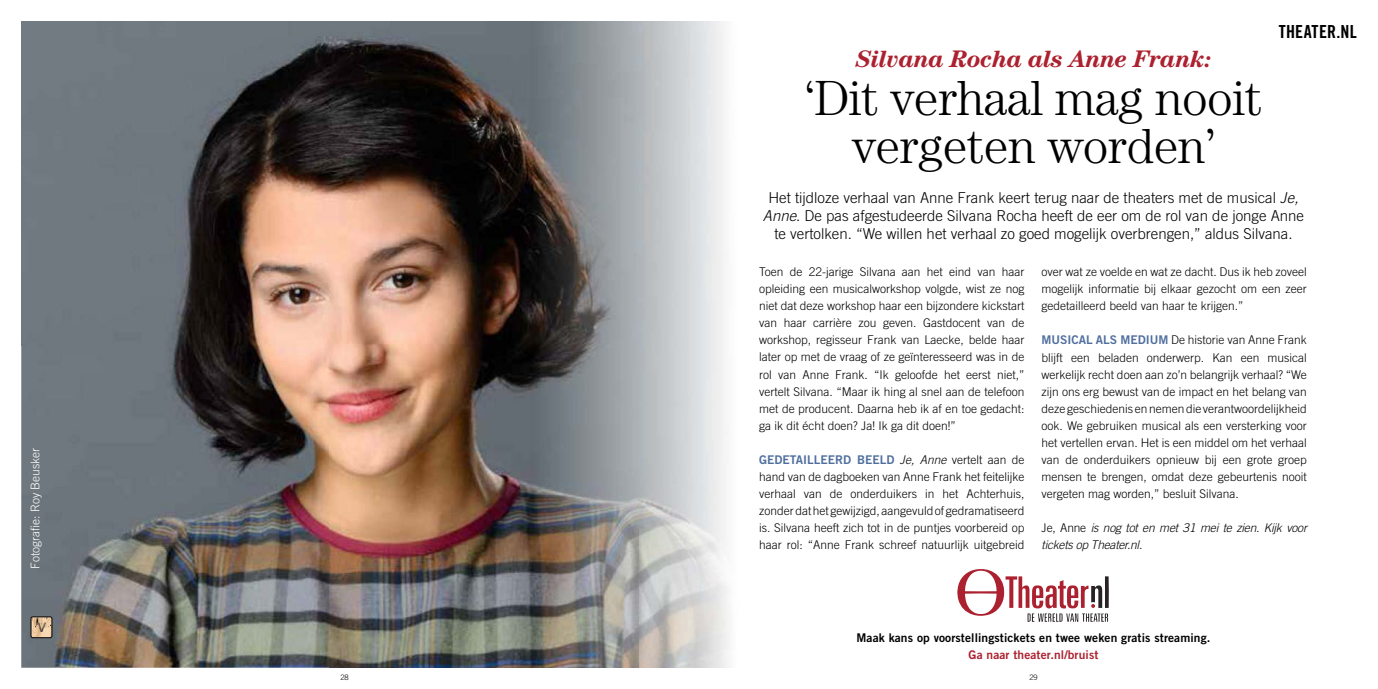
<style>
.page{position:relative;width:1378px;height:689px;background:#fff}
.page>*{position:absolute;margin:0;border:0;box-sizing:border-box;transform-origin:0 0}
.t1{font:300 49.5px/48px "Century Std";letter-spacing:-.01em;color:#000;text-align:center}
.t2{font:italic 700 24px "Century Std";letter-spacing:-.02em;color:#ac212f}
.t3{font:18px "Trade Gothic LT Std Bd Cn 20";letter-spacing:.01em;color:#000}
.t4{font:300 15px/18px "Trade Gothic LT Std";color:#000;text-align:center}
.t5{font:300 12px/17px "Trade Gothic LT Std";color:#000;text-align:justify}
.t6{font:italic 300 12px/17px "Trade Gothic LT Std";letter-spacing:-.02em;color:#000}
.t7{font:12px "Trade Gothic LT Std Bd 2";letter-spacing:.01em;color:#000}
.t8{font:12px "Trade Gothic LT Std Bd 2";color:#506f9e}
.t9{font:12px "Trade Gothic LT Std Bd 2";letter-spacing:.01em;color:#ac212f}
.t10{font:300 12px "Trade Gothic LT Std";color:#fff}
.t11{font:300 7.5px "Trade Gothic LT Std";color:#000}
.s1{font-style:italic}
.s2{font-family:"Trade Gothic LT Std";font-weight:300;font-style:italic;color:#000}
.s3{font-family:"Trade Gothic LT Std";font-weight:300;color:#000}
.s4{font-family:"Trade Gothic LT Std Bd 2";font-weight:400;color:#506f9e}
.s5{font-style:normal}
</style>
<div class="page">
<img style="left:21px;top:21px;width:708px;height:647px">
<svg style="left:31px;top:617px;width:22px;height:21px"></svg>
<div style="left:31px;top:617px;width:21px;height:21px;border:1px solid #000;border-radius:2px"></div>
<svg style="left:957px;top:569px;width:152px;height:53px"></svg>
<p class="t10" style="left:28px;top:569px;width:123px;rotate:-90deg">Fotografie: Roy Beusker</p>
<h2 class="t2" style="left:855px;top:44px;width:357px">Silvana Rocha als Anne Frank:</h2>
<h1 class="t1" style="left:805px;top:73px;width:459px">‘Dit verhaal mag nooit vergeten worden’</h1>
<h3 class="t3" style="left:1278px;top:21px;width:80px">THEATER.NL</h3>
<p class="t4" style="left:763px;top:189px;width:542px">Het tijdloze verhaal van Anne Frank keert terug naar de theaters met de musical <span class="s1">Je,<br>Anne</span>. De pas afgestudeerde Silvana Rocha heeft de eer om de rol van de jonge Anne te vertolken. “We willen het verhaal zo goed mogelijk overbrengen,” aldus Silvana.</p>
<p class="t5" style="left:759px;top:263px;width:267px">Toen de 22-jarige Silvana aan het eind van haar opleiding een musicalworkshop volgde, wist ze nog niet dat deze workshop haar een bijzondere kickstart van haar carrière zou geven. Gastdocent van de workshop, regisseur Frank van Laecke, belde haar later op met de vraag of ze geïnteresseerd was in de rol van Anne Frank. “Ik geloofde het eerst niet,” vertelt Silvana. “Maar ik hing al snel aan de telefoon met de producent. Daarna heb ik af en toe gedacht: ga ik dit écht doen? Ja! Ik ga dit doen!”</p>
<p class="t8" style="left:759px;top:452px;width:267px">GEDETAILLEERD BEELD <span class="s2">Je, Anne</span> <span class="s3">vertelt aan de</span></p>
<p class="t5" style="left:759px;top:468px;width:267px">hand van de dagboeken van Anne Frank het feitelijke verhaal van de onderduikers in het Achterhuis, zonder dat het gewijzigd, aangevuld of gedramatiseerd is. Silvana heeft zich tot in de puntjes voorbereid op haar rol: “Anne Frank schreef natuurlijk uitgebreid</p>
<p class="t5" style="left:1041px;top:263px;width:267px">over wat ze voelde en wat ze dacht. Dus ik heb zoveel mogelijk informatie bij elkaar gezocht om een zeer gedetailleerd beeld van haar te krijgen.”</p>
<p class="t5" style="left:1041px;top:332px;width:267px"><span class="s4">MUSICAL ALS MEDIUM</span> De historie van Anne Frank blijft een beladen onderwerp. Kan een musical werkelijk recht doen aan zo’n belangrijk verhaal? “We zijn ons erg bewust van de impact en het belang van deze geschiedenis en nemen die verantwoordelijkheid ook. We gebruiken musical als een versterking voor het vertellen ervan. Het is een middel om het verhaal van de onderduikers opnieuw bij een grote groep mensen te brengen, omdat deze gebeurtenis nooit vergeten mag worden,” besluit Silvana.</p>
<p class="t6" style="left:1041px;top:519px;width:267px"><span class="s5">Je, Anne</span> is nog tot en met 31 mei te zien. Kijk voor tickets op Theater.nl.</p>
<p class="t7" style="left:856px;top:630px;width:355px">Maak kans op voorstellingstickets en twee weken gratis streaming.</p>
<p class="t9" style="left:968px;top:647px;width:131px">Ga naar theater.nl/bruist</p>
<p class="t11" style="left:340px;top:672px;width:10px">28</p>
<p class="t11" style="left:1029px;top:672px;width:10px">29</p>
</div>
